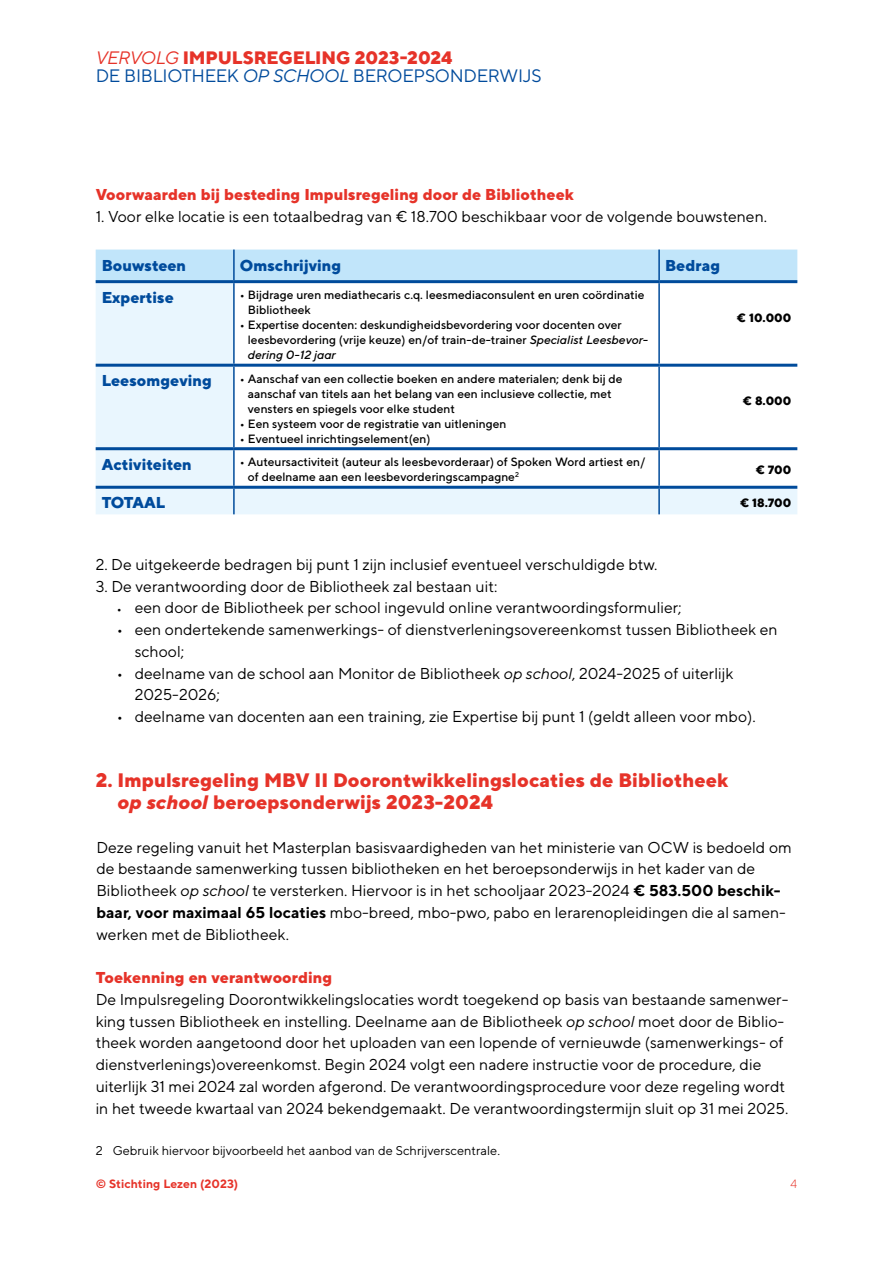
<style>
.page{position:relative;width:893px;height:1263px;background:#fff}
.page>*{position:absolute;margin:0;border:0;box-sizing:border-box;transform-origin:0 0}
.t1{font:800 19.5px/21.8px "TT Norms";color:#e63329}
.t2{font:18px/18px "TT Norms";letter-spacing:-.015em;color:#004b9c}
.t3{font:15.75px/21.8px "TT Norms";color:#000}
.t4{font:800 15.75px "TT Norms";color:#e63329}
.t5{font:800 15.75px "TT Norms";color:#004b9c}
.t6{font:12.75px "TT Norms";color:#000}
.t7{font:500 12px/15px "TT Norms";color:#000}
.t8{font:800 12px "TT Norms";color:#000}
.t9{font:700 12px "TT Norms";color:#e63329}
.t10{font:300 12px "TT Norms";color:#e63329}
.s1{font-style:italic;color:#e63329}
.s2{font-weight:800;color:#e63329}
.s3{font-style:italic}
.s4{font-weight:500;font-size:12px}
.s5{font-weight:700}
</style>
<div class="page">
<div style="left:96px;top:250px;width:701px;height:30px;background:#c1e5fa"></div>
<svg style="left:96px;top:283px;width:701px;height:231px"></svg>
<hr style="left:233px;top:250px;width:2px;height:30px;background:#004b9b">
<hr style="left:658px;top:250px;width:2px;height:30px;background:#004b9b">
<hr style="left:233px;top:283px;width:2px;height:81px;background:#004b9b">
<hr style="left:658px;top:283px;width:2px;height:81px;background:#004b9b">
<hr style="left:233px;top:367px;width:2px;height:80px;background:#004b9b">
<hr style="left:658px;top:367px;width:2px;height:80px;background:#004b9b">
<hr style="left:233px;top:450px;width:2px;height:36px;background:#004b9b">
<hr style="left:658px;top:450px;width:2px;height:36px;background:#004b9b">
<hr style="left:96px;top:280px;width:138px;height:3px;background:#004b9b">
<hr style="left:234px;top:280px;width:425px;height:3px;background:#004b9b">
<hr style="left:659px;top:280px;width:138px;height:3px;background:#004b9b">
<hr style="left:96px;top:364px;width:138px;height:3px;background:#004b9b">
<hr style="left:234px;top:364px;width:425px;height:3px;background:#004b9b">
<hr style="left:659px;top:364px;width:138px;height:3px;background:#004b9b">
<hr style="left:96px;top:447px;width:138px;height:3px;background:#004b9b">
<hr style="left:234px;top:447px;width:425px;height:3px;background:#004b9b">
<hr style="left:659px;top:447px;width:138px;height:3px;background:#004b9b">
<hr style="left:96px;top:486px;width:138px;height:3px;background:#004b9b">
<hr style="left:234px;top:486px;width:425px;height:3px;background:#004b9b">
<hr style="left:659px;top:486px;width:138px;height:3px;background:#004b9b">
<hr style="left:233px;top:489px;width:2px;height:25px;background:#004b9b">
<hr style="left:658px;top:489px;width:2px;height:25px;background:#004b9b">
<p class="t2" style="left:96px;top:48px;width:448px"><span class="s1">VERVOLG</span> <span class="s2">IMPULSREGELING 2023-2024<br></span>DE BIBLIOTHEEK <span class="s3">OP SCHOOL</span> BEROEPSONDERWIJS</p>
<p class="t4" style="left:96px;top:184px;width:480px">Voorwaarden bij besteding Impulsregeling door de Bibliotheek</p>
<p class="t3" style="left:96px;top:205px;width:673px">1. Voor elke locatie is een totaalbedrag van € 18.700 beschikbaar voor de volgende bouwstenen.</p>
<p class="t5" style="left:102px;top:255px;width:86px">Bouwsteen</p>
<p class="t5" style="left:240px;top:255px;width:103px">Omschrijving</p>
<p class="t5" style="left:665px;top:255px;width:56px">Bedrag</p>
<p class="t5" style="left:102px;top:287px;width:74px">Expertise</p>
<p class="t7" style="left:248px;top:287px;width:398px;text-indent:-8px">• Bijdrage uren mediathecaris c.q. leesmediaconsulent en uren coördinatie<br>Bibliotheek</p>
<p class="t7" style="left:248px;top:317px;width:402px;text-indent:-8px">• Expertise docenten: deskundigheidsbevordering voor docenten over leesbevordering (vrije keuze) en/of train-de-trainer <span class="s3">Specialist Leesbevor&shy;dering 0-12 jaar</span></p>
<p class="t8" style="left:737px;top:310px;width:56px">€ 10.000</p>
<p class="t5" style="left:102px;top:371px;width:112px">Leesomgeving</p>
<p class="t7" style="left:248px;top:371px;width:376px;text-indent:-8px">• Aanschaf van een collectie boeken en andere materialen; denk bij de aanschaf van titels aan het belang van een inclusieve collectie, met vensters en spiegels voor elke student</p>
<p class="t7" style="left:240px;top:416px;width:268px">• Een systeem voor de registratie van uitleningen</p>
<p class="t7" style="left:240px;top:431px;width:192px">• Eventueel inrichtingselement(en)</p>
<p class="t8" style="left:743px;top:393px;width:50px">€ 8.000</p>
<p class="t5" style="left:102px;top:454px;width:92px">Activiteiten</p>
<p class="t7" style="left:248px;top:454px;width:399px;text-indent:-8px">• Auteursactiviteit (auteur als leesbevorderaar) of Spoken Word artiest en/ of deelname aan een leesbevorderingscampagne<sup>2</sup></p>
<p class="t8" style="left:756px;top:462px;width:37px">€ 700</p>
<p class="t5" style="left:102px;top:493px;width:65px">TOTAAL</p>
<p class="t8" style="left:740px;top:495px;width:53px">€ 18.700</p>
<p class="t3" style="left:96px;top:553px;width:563px">2. De uitgekeerde bedragen bij punt 1 zijn inclusief eventueel verschuldigde btw.</p>
<p class="t3" style="left:96px;top:575px;width:403px">3. De verantwoording door de Bibliotheek zal bestaan uit:</p>
<p class="t3" style="left:117px;top:597px;width:566px"><span class="s4">•</span> een door de Bibliotheek per school ingevuld online verantwoordingsformulier;</p>
<p class="t3" style="left:135px;top:618px;width:644px;text-indent:-18px">• een ondertekende samenwerkings- of dienstverleningsovereenkomst tussen Bibliotheek en school;</p>
<p class="t3" style="left:135px;top:662px;width:600px;text-indent:-18px">• deelname van de school aan Monitor de Bibliotheek <span class="s3">op school</span>, 2024-2025 of uiterlijk<br>2025-2026;</p>
<p class="t3" style="left:117px;top:705px;width:640px">• deelname van docenten aan een training, zie Expertise bij punt 1 (geldt alleen voor mbo).</p>
<p class="t1" style="left:118px;top:769px;width:612px;text-indent:-22px">2. Impulsregeling MBV II Doorontwikkelingslocaties de Bibliotheek <span class="s3">op school</span> beroepsonderwijs 2023-2024</p>
<p class="t3" style="left:96px;top:836px;width:697px">Deze regeling vanuit het Masterplan basisvaardigheden van het ministerie van OCW is bedoeld om de bestaande samenwerking tussen bibliotheken en het beroepsonderwijs in het kader van de Bibliotheek <span class="s3">op school</span> te versterken. Hiervoor is in het schooljaar 2023-2024 <span class="s5">€ 583.500 beschik&shy;baar, voor maximaal 65 locaties</span> mbo-breed, mbo-pwo, pabo en lerarenopleidingen die al samen&shy;werken met de Bibliotheek.</p>
<p class="t4" style="left:96px;top:967px;width:238px">Toekenning en verantwoording</p>
<p class="t3" style="left:96px;top:988px;width:694px">De Impulsregeling Doorontwikkelingslocaties wordt toegekend op basis van bestaande samenwer&shy;king tussen Bibliotheek en instelling. Deelname aan de Bibliotheek <span class="s3">op school</span> moet door de Biblio&shy;theek worden aangetoond door het uploaden van een lopende of vernieuwde (samenwerkings- of dienstverlenings)overeenkomst. Begin 2024 volgt een nadere instructie voor de procedure, die uiterlijk 31 mei 2024 zal worden afgerond. De verantwoordingsprocedure voor deze regeling wordt in het tweede kwartaal van 2024 bekendgemaakt. De verantwoordingstermijn sluit op 31 mei 2025.</p>
<p class="t6" style="left:96px;top:1143px;width:406px">2 Gebruik hiervoor bijvoorbeeld het aanbod van de Schrijverscentrale.</p>
<p class="t9" style="left:96px;top:1176px;width:144px">© Stichting Lezen (2023)</p>
<p class="t10" style="left:790px;top:1176px;width:8px">4</p>
</div>
